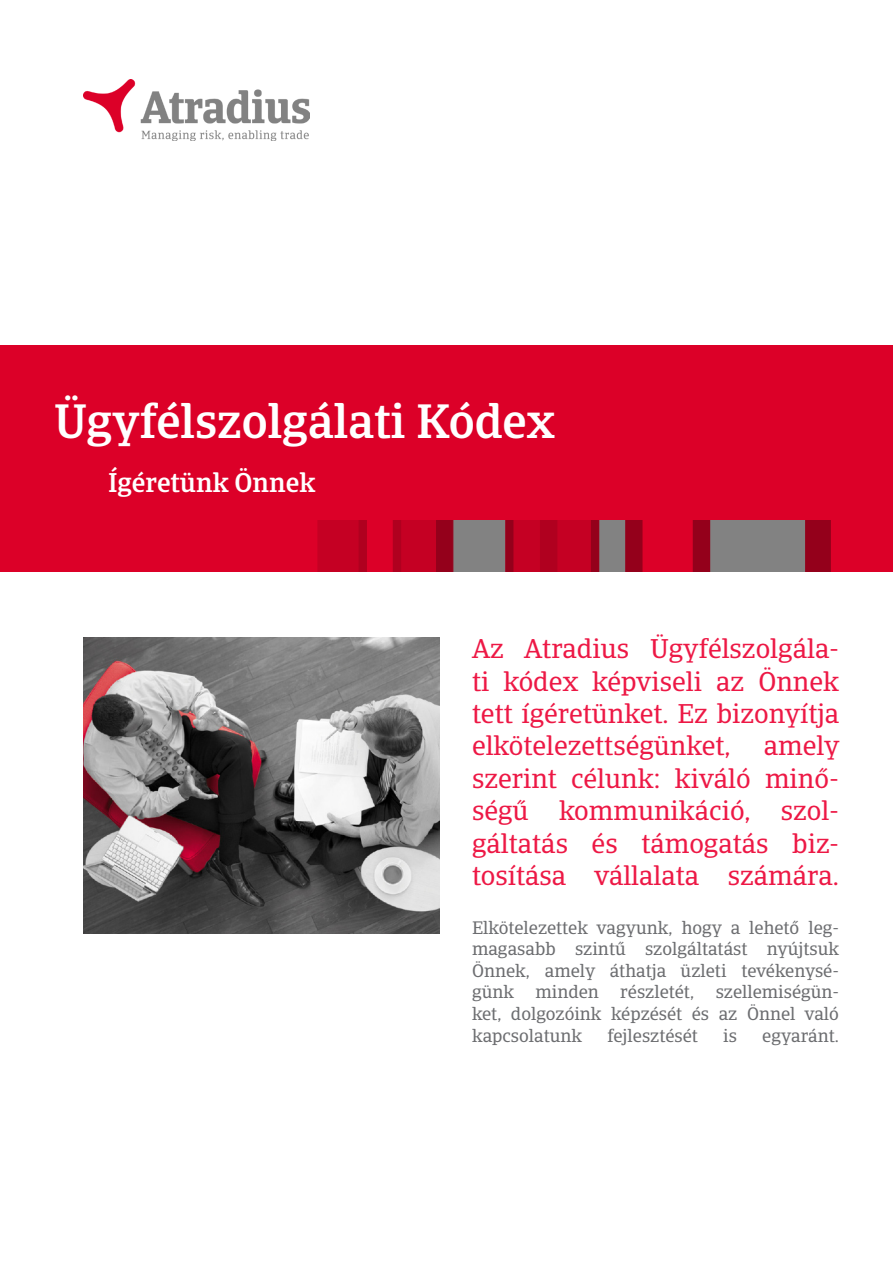
<style>
.page{position:relative;width:893px;height:1263px;background:#fff}
.page>*{position:absolute;margin:0;border:0;box-sizing:border-box;transform-origin:0 0}
.t1{font:500 48px "Catalana";color:#fff}
.t2{font:27px/32.4px "Catalana";color:#ed1845;text-align:justify}
.t3{font:500 27px "Catalana";color:#fff}
.t4{font:18px/21.6px "Catalana";color:#6c6d70;text-align:justify}
</style>
<div class="page">
<img style="left:0;top:520px;width:892px;height:51px">
<div style="left:0;top:345px;width:893px;height:175px;background:#dc0028"></div>
<img style="left:84px;top:80px;width:225px;height:60px">
<img style="left:84px;top:638px;width:355px;height:295px">
<p class="t1" style="left:54px;top:393px;width:503px">Ügyfélszolgálati Kódex</p>
<p class="t3" style="left:108px;top:466px;width:209px">Ígéretünk Önnek</p>
<p class="t2" style="left:472px;top:633px;width:369px">Az Atradius Ügyfélszolgála&shy;ti kódex képviseli az Önnek tett ígéretünket. Ez bizonyítja elkötelezettségünket, amely szerint célunk: kiváló minő&shy;ségű kommunikáció, szol&shy;gáltatás és támogatás biz&shy;tosítása vállalata számára.</p>
<p class="t4" style="left:472px;top:917px;width:369px">Elkötelezettek vagyunk, hogy a lehető leg&shy;magasabb szintű szolgáltatást nyújtsuk Önnek, amely áthatja üzleti tevékenysé&shy;günk minden részletét, szellemiségün&shy;ket, dolgozóink képzését és az Önnel való kapcsolatunk</p>
<p class="t4" style="left:607px;top:1025px;width:92px">fejlesztését</p>
<p class="t4" style="left:723px;top:1025px;width:15px">is</p>
<p class="t4" style="left:762px;top:1025px;width:78px">egyaránt.</p>
</div>
